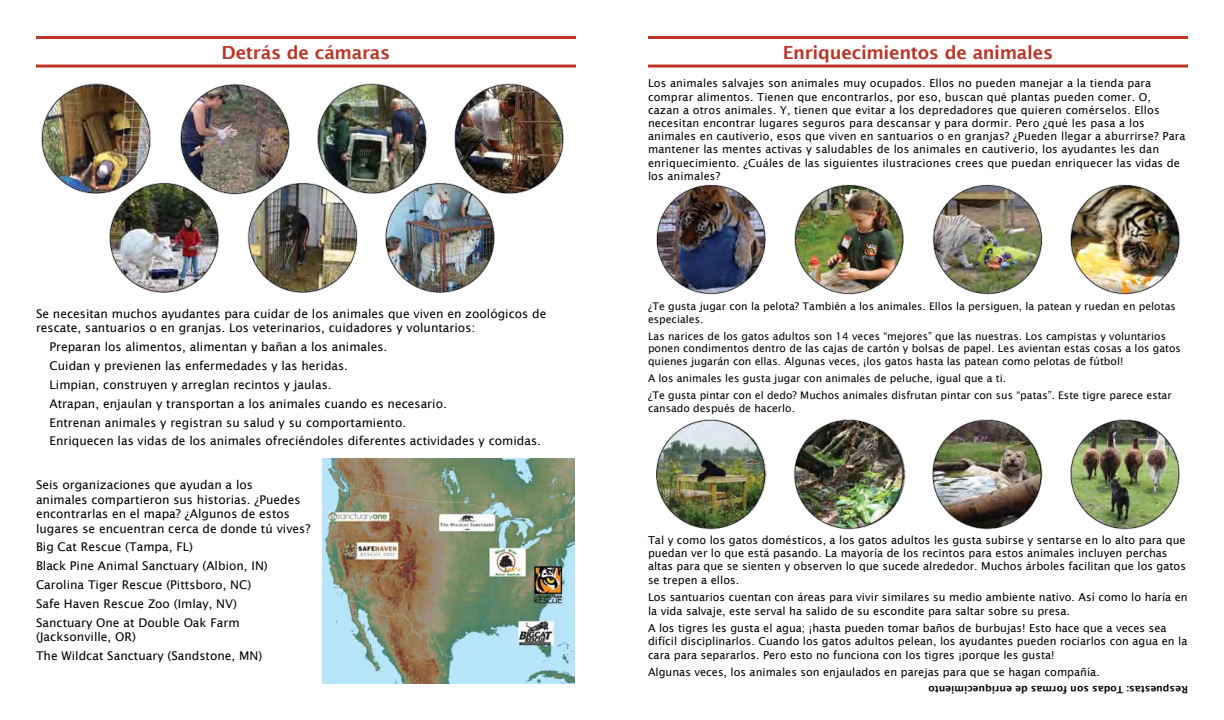
<style>
.page{position:relative;width:1224px;height:720px;background:#fff}
.page>*{position:absolute;margin:0;border:0;box-sizing:border-box;transform-origin:0 0}
.t1{font:600 18px "Lucida Sans";letter-spacing:-.015em;color:#bc3526}
.t2{font:12px/18.9px "Lucida Sans";color:#000}
.t3{font:11px/13.2px "Lucida Sans";color:#000}
.t4{font:10.5px/12.6px "Lucida Sans";color:#000}
.t5{font:600 10px "Lucida Sans";color:#000}
</style>
<div class="page">
<img style="left:656px;top:419px;width:524px;height:111px">
<img style="left:656px;top:184px;width:524px;height:111px">
<img style="left:323px;top:459px;width:252px;height:225px">
<img style="left:41px;top:83px;width:523px;height:210px">
<hr style="left:648px;top:65px;width:540px;height:3px;background:#bc3526">
<hr style="left:648px;top:36px;width:540px;height:3px;background:#bc3526">
<hr style="left:36px;top:65px;width:540px;height:3px;background:#bc3526">
<hr style="left:36px;top:36px;width:540px;height:3px;background:#bc3526">
<h1 class="t1" style="left:222px;top:42px;width:170px">Detrás de cámaras</h1>
<p class="t2" style="left:36px;top:306px;width:512px;line-height:14.4px">Se necesitan muchos ayudantes para cuidar de los animales que viven en zoológicos de rescate, santuarios o en granjas. Los veterinarios, cuidadores y voluntarios:</p>
<p class="t2" style="left:50px;top:337px;width:493px">Preparan los alimentos, alimentan y bañan a los animales.<br>Cuidan y previenen las enfermedades y las heridas.<br>Limpian, construyen y arreglan recintos y jaulas.<br>Atrapan, enjaulan y transportan a los animales cuando es necesario.<br>Entrenan animales y registran su salud y su comportamiento.<br>Enriquecen las vidas de los animales ofreciéndoles diferentes actividades y comidas.</p>
<p class="t2" style="left:36px;top:478px;width:276px;line-height:14.4px">Seis organizaciones que ayudan a los<br>animales compartieron sus historias. ¿Puedes encontrarlas en el mapa? ¿Algunos de estos lugares se encuentran cerca de donde tú vives?</p>
<p class="t2" style="left:36px;top:538px;width:233px">Big Cat Rescue (Tampa, FL)<br>Black Pine Animal Sanctuary (Albion, IN)<br>Carolina Tiger Rescue (Pittsboro, NC)<br>Safe Haven Rescue Zoo (Imlay, NV)<br>Sanctuary One at Double Oak Farm</p>
<p class="t2" style="left:36px;top:628px;width:228px">(Jacksonville, OR)<br>The Wildcat Sanctuary (Sandstone, MN)</p>
<h1 class="t1" style="left:783px;top:42px;width:272px">Enriquecimientos de animales</h1>
<p class="t3" style="left:648px;top:77px;width:539px">Los animales salvajes son animales muy ocupados. Ellos no pueden manejar a la tienda para comprar alimentos. Tienen que encontrarlos, por eso, buscan qué plantas pueden comer. O,<br>cazan a otros animales. Y, tienen que evitar a los depredadores que quieren comérselos. Ellos necesitan encontrar lugares seguros para descansar y para dormir. Pero ¿qué les pasa a los animales en cautiverio, esos que viven en santuarios o en granjas? ¿Pueden llegar a aburrirse? Para mantener las mentes activas y saludables de los animales en cautiverio, los ayudantes les dan enriquecimiento. ¿Cuáles de las siguientes ilustraciones crees que puedan enriquecer las vidas de los animales?</p>
<p class="t4" style="left:648px;top:300px;width:529px">¿Te gusta jugar con la pelota? También a los animales. Ellos la persiguen, la patean y ruedan en pelotas especiales.</p>
<p class="t4" style="left:648px;top:330px;width:534px">Las narices de los gatos adultos son 14 veces “mejores” que las nuestras. Los campistas y voluntarios ponen condimentos dentro de las cajas de cartón y bolsas de papel. Les avientan estas cosas a los gatos quienes jugarán con ellas. Algunas veces, ¡los gatos hasta las patean como pelotas de fútbol!</p>
<p class="t4" style="left:648px;top:370px;width:525px;line-height:17.1px">A los animales les gusta jugar con animales de peluche, igual que a ti.<br>¿Te gusta pintar con el dedo? Muchos animales disfrutan pintar con sus “patas”. Este tigre parece estar</p>
<p class="t4" style="left:648px;top:402px;width:149px">cansado después de hacerlo.</p>
<p class="t3" style="left:648px;top:533px;width:540px">Tal y como los gatos domésticos, a los gatos adultos les gusta subirse y sentarse en lo alto para que puedan ver lo que está pasando. La mayoría de los recintos para estos animales incluyen perchas altas para que se sienten y observen lo que sucede alrededor. Muchos árboles facilitan que los gatos se trepen a ellos.</p>
<p class="t3" style="left:648px;top:591px;width:541px">Los santuarios cuentan con áreas para vivir similares su medio ambiente nativo. Así como lo haría en la vida salvaje, este serval ha salido de su escondite para saltar sobre su presa.</p>
<p class="t3" style="left:648px;top:622px;width:541px">A los tigres les gusta el agua; ¡hasta pueden tomar baños de burbujas! Esto hace que a veces sea difícil disciplinarlos. Cuando los gatos adultos pelean, los ayudantes pueden rociarlos con agua en la cara para separarlos. Pero esto no funciona con los tigres ¡porque les gusta!</p>
<p class="t3" style="left:648px;top:666px;width:453px">Algunas veces, los animales son enjaulados en parejas para que se hagan compañía.</p>
<p class="t5" style="left:1188px;top:695px;width:261px;rotate:-180deg">Respuestas: Todas son formas de enriquecimiento</p>
</div>
